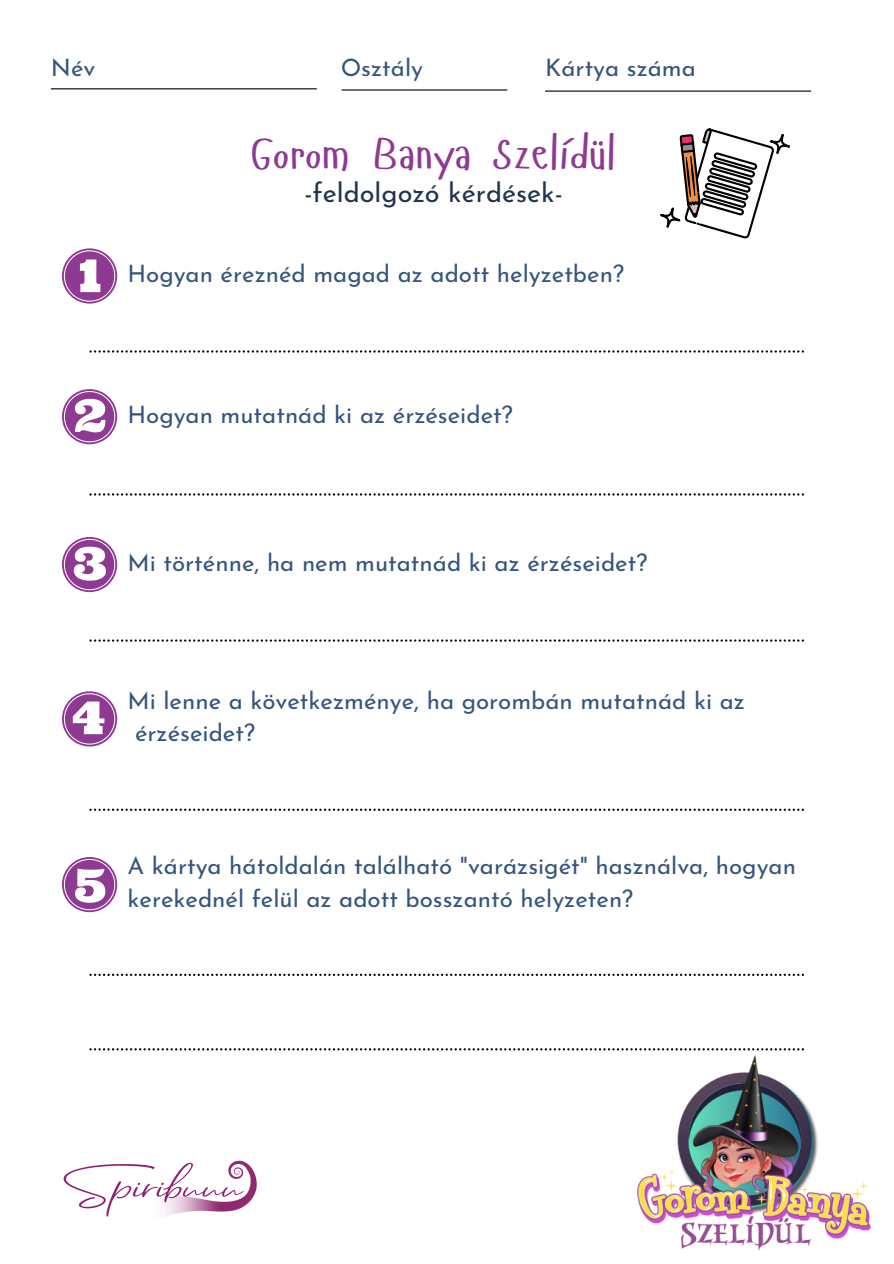
<style>
.page{position:relative;width:894px;height:1264px;background:#fff}
.page>*{position:absolute;margin:0;border:0;box-sizing:border-box;transform-origin:0 0}
.t1{font:45px "Hangyaboly";color:#8e3a92}
.t2{font:27px "Josefin Sans";color:#21344d}
.t3{font:24px "Josefin Sans";color:#36557e}
</style>
<div class="page">
<img style="left:587px;top:1050px;width:284px;height:200px">
<svg style="left:62px;top:248px;width:55px;height:55px"></svg>
<svg style="left:62px;top:389px;width:55px;height:55px"></svg>
<svg style="left:62px;top:537px;width:55px;height:55px"></svg>
<svg style="left:62px;top:691px;width:55px;height:55px"></svg>
<svg style="left:62px;top:857px;width:55px;height:55px"></svg>
<hr style="left:51px;top:88px;width:266px;height:1px;background:#000">
<hr style="left:341px;top:89px;width:166px;height:1px;background:#000">
<hr style="left:545px;top:90px;width:265px;height:2px;background:#000">
<svg style="left:89px;top:350px;width:714px;height:2px"></svg>
<svg style="left:89px;top:493px;width:714px;height:2px"></svg>
<svg style="left:89px;top:639px;width:714px;height:2px"></svg>
<svg style="left:89px;top:808px;width:714px;height:2px"></svg>
<svg style="left:89px;top:973px;width:714px;height:2px"></svg>
<svg style="left:89px;top:1048px;width:714px;height:2px"></svg>
<img style="left:63px;top:1160px;width:194px;height:57px">
<svg style="left:679px;top:128px;width:94px;height:111px"></svg>
<svg style="left:770px;top:135px;width:19px;height:18px"></svg>
<div style="left:769px;top:134px;width:21px;height:20px;border:2px solid #000;border-radius:7px"></div>
<svg style="left:660px;top:208px;width:19px;height:19px"></svg>
<div style="left:659px;top:207px;width:21px;height:21px;border:2px solid #000;border-radius:7px"></div>
<p class="t3" style="left:51px;top:58px;width:46px">Név</p>
<p class="t3" style="left:340px;top:58px;width:84px">Osztály</p>
<p class="t3" style="left:545px;top:58px;width:152px">Kártya száma</p>
<p class="t1" style="left:251px;top:125px;width:367px">Gorom Banya Szelídül</p>
<p class="t2" style="left:304px;top:182px;width:260px">-feldolgozó kérdések-</p>
<p class="t3" style="left:127px;top:264px;width:498px">Hogyan éreznéd magad az adott helyzetben?</p>
<p class="t3" style="left:127px;top:405px;width:387px">Hogyan mutatnád ki az érzéseidet?</p>
<p class="t3" style="left:127px;top:552px;width:521px">Mi történne, ha nem mutatnád ki az érzéseidet?</p>
<p class="t3" style="left:127px;top:690px;width:618px">Mi lenne a következménye, ha gorombán mutatnád ki az</p>
<p class="t3" style="left:135px;top:723px;width:121px">érzéseidet?</p>
<p class="t3" style="left:127px;top:856px;width:669px">A kártya hátoldalán található "varázsigét" használva, hogyan</p>
<p class="t3" style="left:127px;top:889px;width:507px">kerekednél felül az adott bosszantó helyzeten?</p>
</div>
